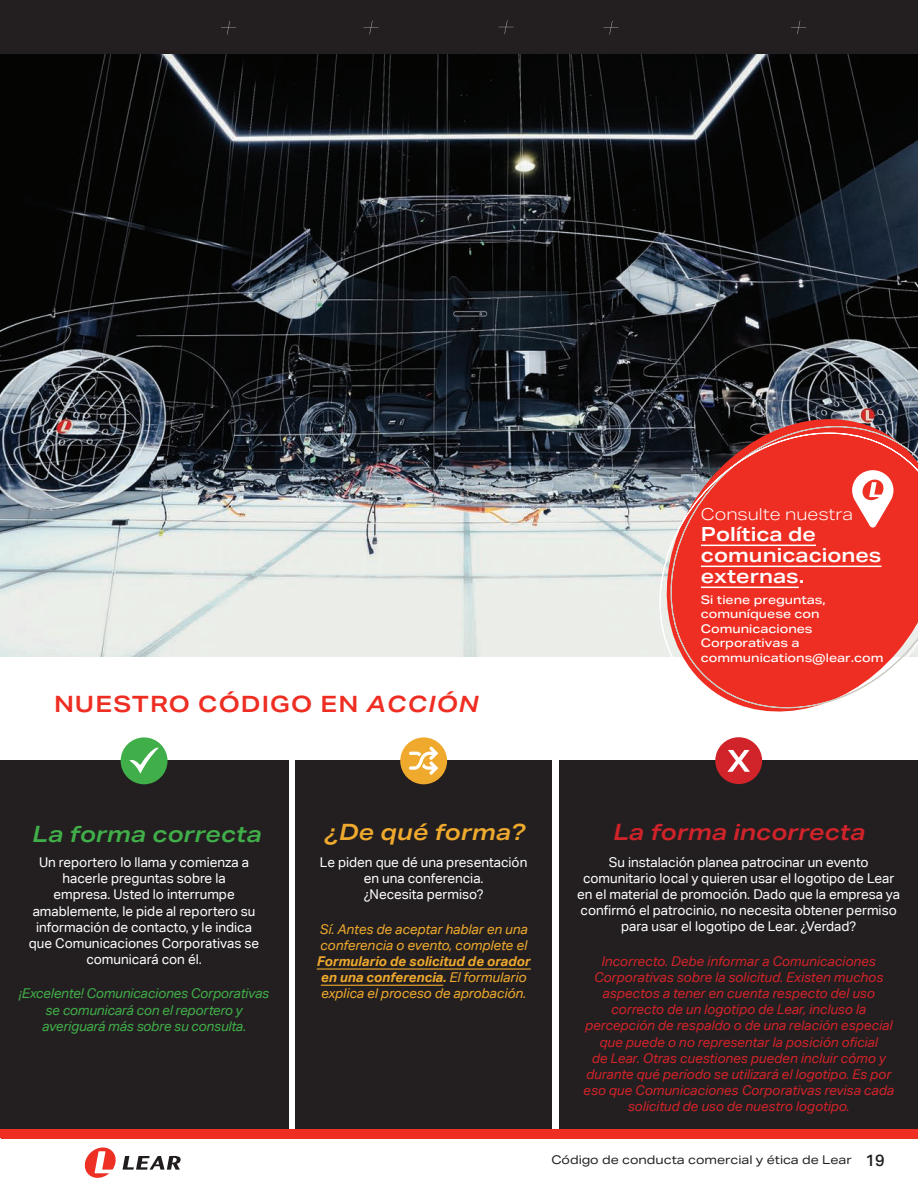
<style>
.page{position:relative;width:918px;height:1188px;background:#fff}
.page>*{position:absolute;margin:0;border:0;box-sizing:border-box;transform-origin:0 0}
.t1{font:600 22.5px "Aktiv Grotesk Ex Trial";letter-spacing:.05em;color:#ee2e22}
.t2{font:italic 600 22.5px "Aktiv Grotesk Ex Trial";color:#d1232a}
.t3{font:italic 600 22.5px "Aktiv Grotesk Ex Trial";color:#40ae49}
.t4{font:italic 600 22.5px "Aktiv Grotesk Ex Trial";color:#efaa2e}
.t5{font:600 19.5px/21px "Aktiv Grotesk Ex Trial";color:#fff}
.t6{font:300 16.5px "Aktiv Grotesk Ex Trial";color:#fff}
.t7{font:13.5px/16.2px "Aktiv Grotesk";color:#fff;text-align:center}
.t8{font:italic 13.5px/16.2px "Aktiv Grotesk";color:#d1232a;text-align:center}
.t9{font:italic 13.5px/16.2px "Aktiv Grotesk";letter-spacing:-.01em;color:#40ae49;text-align:center}
.t10{font:italic 700 13.5px/16.2px "Aktiv Grotesk";color:#efaa2e}
.t11{font:italic 13.5px/16.2px "Aktiv Grotesk";color:#efaa2e}
.t12{font:500 12px/14.4px "Aktiv Grotesk Ex Trial";color:#fff}
.t13{font:12px "Aktiv Grotesk Ex Trial";color:#231f20}
.s1{font-style:italic}
.s2{font-weight:400}
.s3{font-family:"Aktiv Grotesk";font-weight:500;font-size:16.35px}
</style>
<div class="page">
<svg style="left:84px;top:1148px;width:32px;height:30px"></svg>
<svg style="left:123px;top:1156px;width:58px;height:14px"></svg>
<img style="left:0;top:54px;width:918px;height:602px">
<div style="left:0;top:0;width:918px;height:54px;background:#231f20"></div>
<div style="left:0;top:761px;width:288px;height:369px;background:#231f20"></div>
<div style="left:559px;top:761px;width:359px;height:369px;background:#231f20"></div>
<div style="left:295px;top:761px;width:257px;height:369px;background:#231f20"></div>
<div style="left:121px;top:737px;width:47px;height:47px;background:#40ae49;border-radius:50%"></div>
<hr style="left:317px;top:968px;width:214px;height:2px;background:#efaa2e">
<hr style="left:321px;top:985px;width:122px;height:1px;background:#efaa2e">
<div style="left:400px;top:737px;width:47px;height:47px;background:#efaa2e;border-radius:50%"></div>
<div style="left:715px;top:737px;width:47px;height:47px;background:#d1232a;border-radius:50%"></div>
<img style="left:652px;top:400px;width:266px;height:33px">
<svg style="left:654px;top:426px;width:264px;height:7px;background:#6e3737"></svg>
<svg style="left:642px;top:433px;width:276px;height:279px;background:#e0564d"></svg>
<svg style="left:852px;top:470px;width:41px;height:58px"></svg>
<hr style="left:701px;top:545px;width:115px;height:1px;background:#fff">
<hr style="left:701px;top:566px;width:181px;height:1px;background:#fff">
<hr style="left:701px;top:587px;width:98px;height:1px;background:#fff">
<svg style="left:129px;top:747px;width:30px;height:27px"></svg>
<svg style="left:727px;top:750px;width:23px;height:22px"></svg>
<svg style="left:409px;top:747px;width:29px;height:28px"></svg>
<svg style="left:221px;top:21px;width:15px;height:14px"></svg>
<svg style="left:363px;top:21px;width:15px;height:13px"></svg>
<svg style="left:498px;top:20px;width:15px;height:14px"></svg>
<svg style="left:603px;top:21px;width:15px;height:14px"></svg>
<svg style="left:791px;top:21px;width:15px;height:13px"></svg>
<div style="left:1px;top:1130px;width:917px;height:8px;background:#ee2e22"></div>
<h1 class="t1" style="left:54px;top:691px;width:426px">NUESTRO CÓDIGO EN <span class="s1">ACCIÓN</span></h1>
<p class="t6" style="left:701px;top:504px;width:154px">Consulte nuestra</p>
<h2 class="t5" style="left:701px;top:524px;width:182px">Política de comunicaciones externas.</h2>
<p class="t12" style="left:701px;top:593px;width:184px">Si tiene preguntas, comuníquese con<br>Comunicaciones<br>Corporativas a communications@lear.com</p>
<h1 class="t3" style="left:33px;top:821px;width:231px">La forma correcta</h1>
<h1 class="t4" style="left:325px;top:819px;width:203px">¿De qué forma?</h1>
<h1 class="t2" style="left:613px;top:819px;width:254px">La forma incorrecta</h1>
<p class="t7" style="left:29px;top:854px;width:232px">Un reportero lo llama y comienza a hacerle preguntas sobre la<br>empresa. Usted lo interrumpe amablemente, le pide al reportero su información de contacto, y le indica que Comunicaciones Corporativas se comunicará con él.</p>
<p class="t9" style="left:19px;top:985px;width:252px">¡Excelente! Comunicaciones Corporativas se comunicará con el reportero y averiguará más sobre su consulta.</p>
<p class="t7" style="left:320px;top:854px;width:209px">Le piden que dé una presentación en una conferencia.<br>¿Necesita permiso?</p>
<p class="t11" style="left:320px;top:921px;width:209px">Sí. Antes de aceptar hablar en una conferencia o evento, complete el</p>
<p class="t10" style="left:317px;top:953px;width:215px">Formulario de solicitud de orador en una conferencia. <span class="s2">El formulario explica el proceso de aprobación.</span></p>
<p class="t7" style="left:577px;top:854px;width:324px">Su instalación planea patrocinar un evento comunitario local y quieren usar el logotipo de Lear en el material de promoción. Dado que la empresa ya confirmó el patrocinio, no necesita obtener permiso para usar el logotipo de Lear. ¿Verdad?</p>
<p class="t8" style="left:583px;top:953px;width:312px">Incorrecto. Debe informar a Comunicaciones Corporativas sobre la solicitud. Existen muchos aspectos a tener en cuenta respecto del uso correcto de un logotipo de Lear, incluso la percepción de respaldo o de una relación especial que puede o no representar la posición oficial<br>de Lear. Otras cuestiones pueden incluir cómo y durante qué período se utilizará el logotipo. Es por eso que Comunicaciones Corporativas revisa cada solicitud de uso de nuestro logotipo.</p>
<p class="t13" style="left:551px;top:1153px;width:335px">Código de conducta comercial y ética de Lear <span class="s3">19</span></p>
</div>
